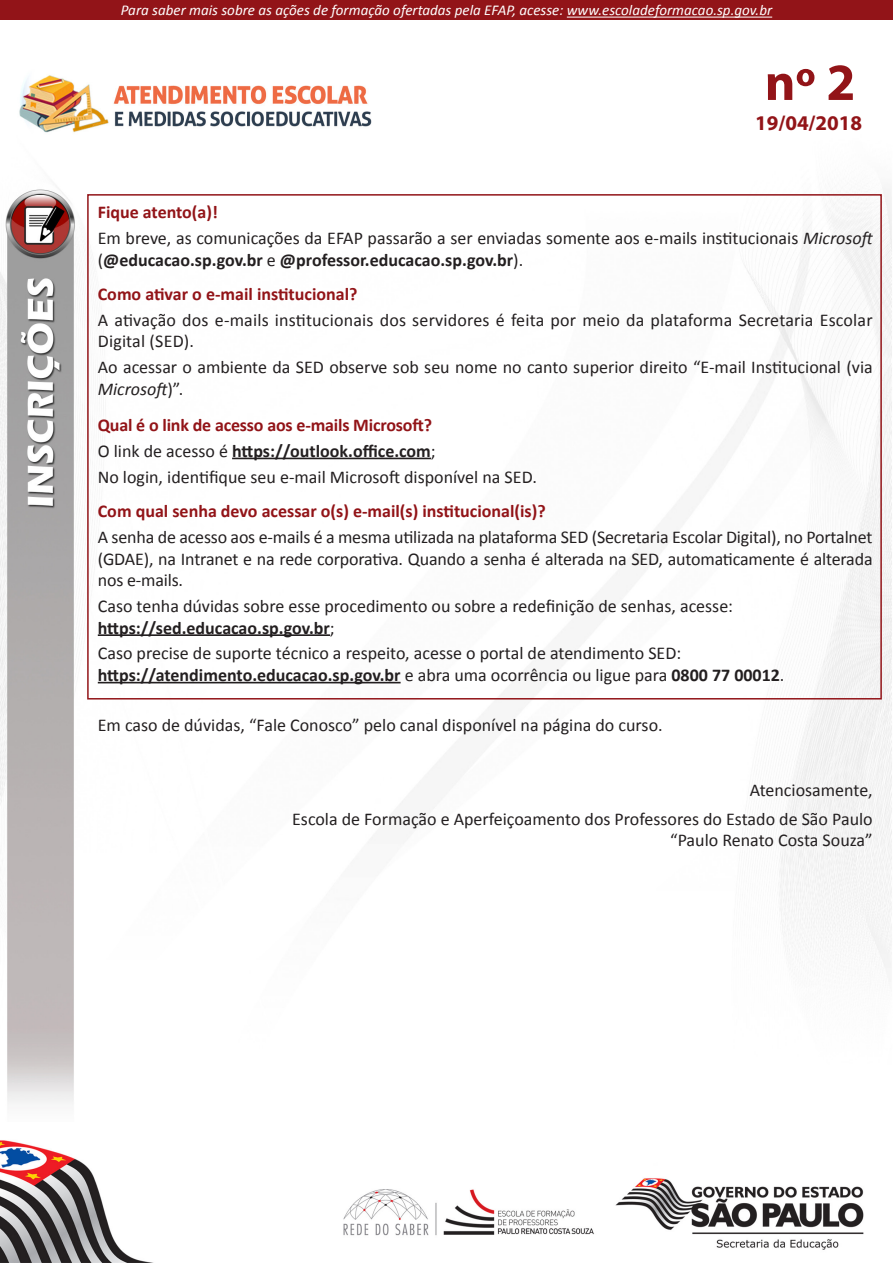
<style>
.page{position:relative;width:893px;height:1263px;background:#fff}
.page>*{position:absolute;margin:0;border:0;box-sizing:border-box;transform-origin:0 0}
.t1{font:700 52.5px "Myriad Pro";color:#921418}
.t2{font:700 21px "Myriad Pro";color:#921418}
.t3{font:18px/21.6px "Calibri";color:#231f20}
.t4{font:700 18px "Calibri";color:#921418}
.t5{font:700 18px "Calibri";color:#231f20}
.t6{font:italic 15px "Calibri";color:#fff}
.s1{font-style:italic}
.s2{font-weight:700}
.s3{font-weight:400}
</style>
<div class="page">
<img style="left:0;top:75px;width:892px;height:1029px">
<img style="left:0;top:1140px;width:864px;height:123px">
<hr style="left:232px;top:458px;width:199px;height:1px;background:#231f20">
<hr style="left:98px;top:634px;width:232px;height:2px;background:#231f20">
<hr style="left:98px;top:682px;width:303px;height:1px;background:#231f20">
<div style="left:0;top:0;width:893px;height:20px;background:#921418"></div>
<hr style="left:567px;top:17px;width:205px;height:1px;background:#fff">
<p class="t6" style="left:121px;top:1px;width:653px">Para saber mais sobre as ações de formação ofertadas pela EFAP, acesse: www.escoladeformacao.sp.gov.br</p>
<p class="t1" style="left:765px;top:48px;width:92px">nº 2</p>
<p class="t2" style="left:755px;top:110px;width:109px">19/04/2018</p>
<p class="t4" style="left:98px;top:201px;width:122px">Fique atento(a)!</p>
<p class="t3" style="left:98px;top:226px;width:778px">Em breve, as comunicações da EFAP passarão a ser enviadas somente aos e-mails institucionais <span class="s1">Microsoft </span>(<span class="s2">@educacao.sp.gov.br</span> e <span class="s2">@professor.educacao.sp.gov.br</span>).</p>
<p class="t4" style="left:98px;top:283px;width:261px">Como ativar o e-mail institucional?</p>
<p class="t3" style="left:98px;top:308px;width:776px">A ativação dos e-mails institucionais dos servidores é feita por meio da plataforma Secretaria Escolar<br>Digital (SED).</p>
<p class="t3" style="left:98px;top:356px;width:776px">Ao acessar o ambiente da SED observe sob seu nome no canto superior direito “E-mail Institucional (via<br><span class="s1">Microsoft</span>)”.</p>
<p class="t4" style="left:98px;top:414px;width:336px">Qual é o link de acesso aos e-mails Microsoft?</p>
<p class="t5" style="left:98px;top:440px;width:339px"><span class="s3">O link de acesso é</span> https://outlook.office.com<span class="s3">;</span></p>
<p class="t3" style="left:98px;top:465px;width:441px">No login, identifique seu e-mail Microsoft disponível na SED.</p>
<p class="t4" style="left:98px;top:500px;width:449px">Com qual senha devo acessar o(s) e-mail(s) institucional(is)?</p>
<p class="t3" style="left:98px;top:525px;width:776px;text-align:justify">A senha de acesso aos e-mails é a mesma utilizada na plataforma SED (Secretaria Escolar Digital), no Portalnet (GDAE), na Intranet e na rede corporativa. Quando a senha é alterada na SED, automaticamente é alterada nos e-mails.</p>
<p class="t3" style="left:98px;top:594px;width:637px">Caso tenha dúvidas sobre esse procedimento ou sobre a redefinição de senhas, acesse: <span class="s2">https://sed.educacao.sp.gov.br</span>;</p>
<p class="t3" style="left:98px;top:642px;width:688px">Caso precise de suporte técnico a respeito, acesse o portal de atendimento SED: <span class="s2">https://atendimento.educacao.sp.gov.br</span> e abra uma ocorrência ou ligue para <span class="s2">0800 77 00012</span>.</p>
<p class="t3" style="left:98px;top:713px;width:566px">Em caso de dúvidas, “Fale Conosco” pelo canal disponível na página do curso.</p>
<p class="t3" style="left:750px;top:778px;width:125px">Atenciosamente,</p>
<p class="t3" style="left:292px;top:807px;width:582px">Escola de Formação e Aperfeiçoamento dos Professores do Estado de São Paulo</p>
<p class="t3" style="left:670px;top:829px;width:204px">“Paulo Renato Costa Souza”</p>
</div>
